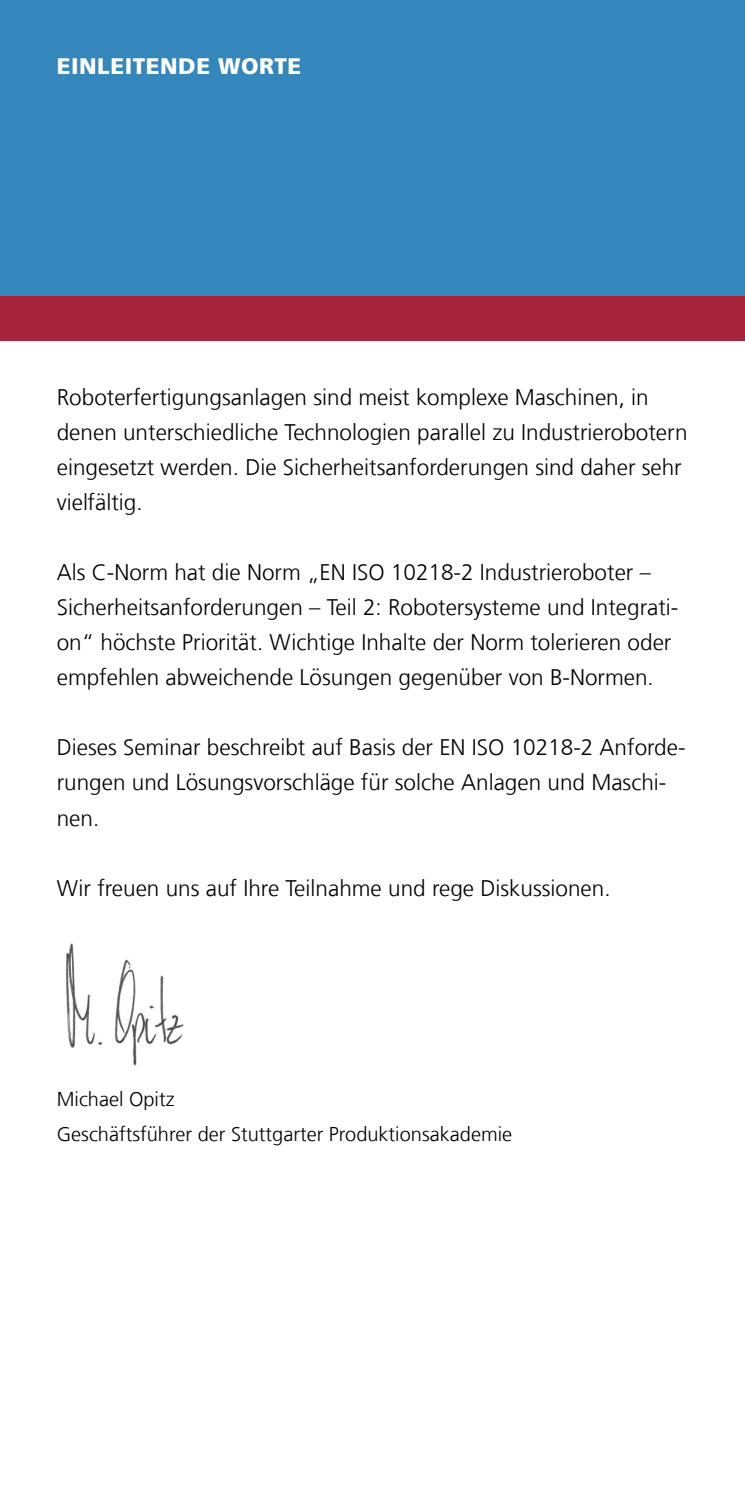
<style>
.page{position:relative;width:745px;height:1489px;background:#fff}
.page>*{position:absolute;margin:0;border:0;box-sizing:border-box;transform-origin:0 0}
.t1{font:300 22.5px/35px "Frutiger LT Com";color:#000}
.t2{font:900 22.5px "Frutiger LT Com";letter-spacing:.025em;color:#fff}
.t3{font:300 20px/35px "Frutiger LT Com";color:#000}
</style>
<div class="page">
<hr style="left:744px;top:0;width:1px;height:340px;background:#3587bb">
<div style="left:0;top:0;width:744px;height:340px;background:#3587bb"></div>
<img style="left:66px;top:943px;width:118px;height:123px">
<div style="left:0;top:296px;width:744px;height:44px;background:#a5243b"></div>
<p class="t2" style="left:57px;top:52px;width:246px">EINLEITENDE WORTE</p>
<p class="t1" style="left:57px;top:380px;width:632px">Roboterfertigungsanlagen sind meist komplexe Maschinen, in denen unterschiedliche Technologien parallel zu Industrierobotern eingesetzt werden. Die Sicherheitsanforderungen sind daher sehr vielfältig.</p>
<p class="t1" style="left:57px;top:555px;width:622px">Als C-Norm hat die Norm „EN ISO 10218-2 Industrieroboter – Sicherheitsanforderungen – Teil 2: Robotersysteme und Integrati&shy;on“ höchste Priorität. Wichtige Inhalte der Norm tolerieren oder empfehlen abweichende Lösungen gegenüber von B-Normen.</p>
<p class="t1" style="left:57px;top:730px;width:630px">Dieses Seminar beschreibt auf Basis der EN ISO 10218-2 Anforde&shy;rungen und Lösungsvorschläge für solche Anlagen und Maschi&shy;nen.</p>
<p class="t1" style="left:57px;top:870px;width:555px">Wir freuen uns auf Ihre Teilnahme und rege Diskussionen.</p>
<p class="t3" style="left:57px;top:1081px;width:456px">Michael Opitz<br>Geschäftsführer der Stuttgarter Produktionsakademie</p>
</div>
